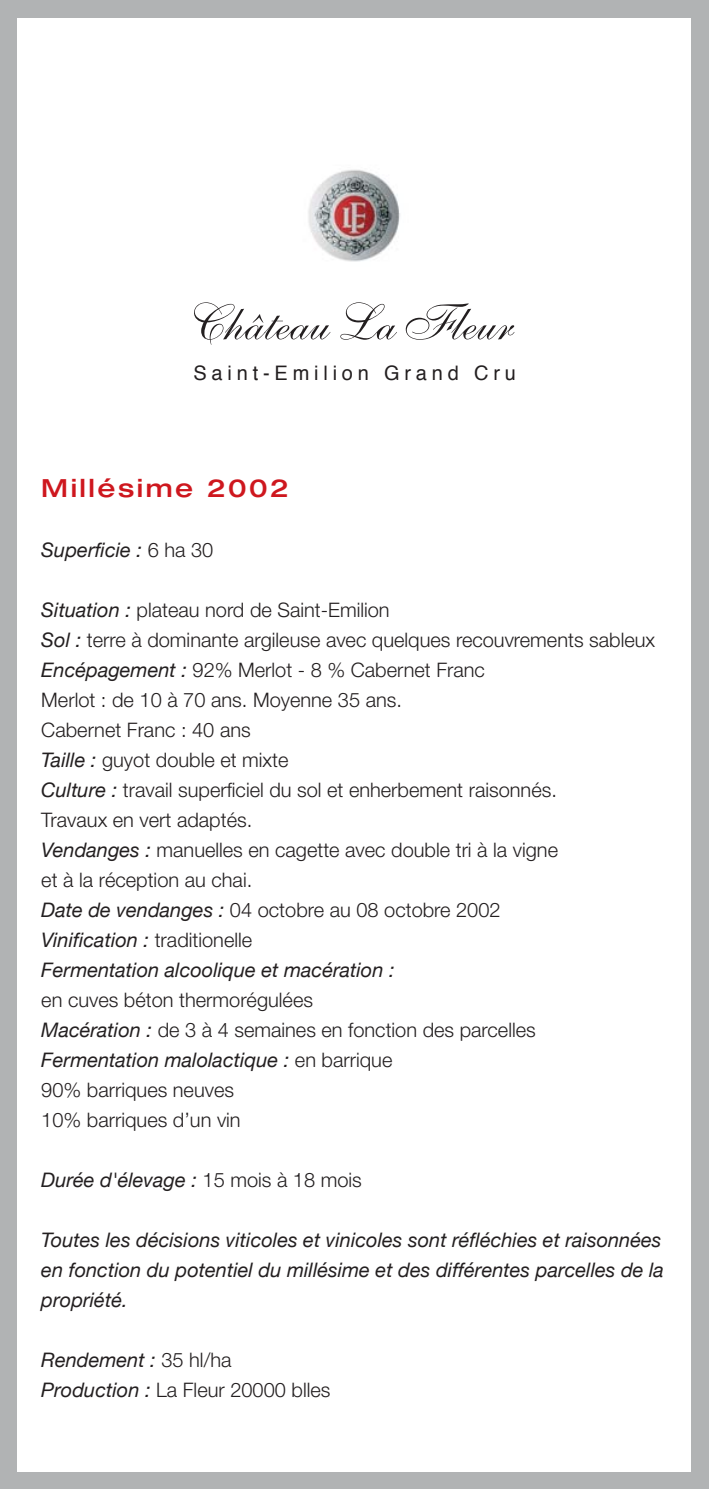
<style>
.page{position:relative;width:709px;height:1489px;background:#fff}
.page>*{position:absolute;margin:0;border:0;box-sizing:border-box;transform-origin:0 0}
.t1{font:51px "Shelley Allegro Script";color:#231f20}
.t2{font:500 expanded 25px "Helvetica Neue";letter-spacing:.1em;color:#ce171e}
.t3{font:300 20px/30px "Helvetica Neue";color:#231f20}
.t4{font:italic 20px/30px "Helvetica Neue";color:#231f20}
.t5{font:20px "Helvetica";letter-spacing:.24em;color:#231f20}
.s1{font-weight:300;font-style:normal}
.s2{font-weight:400;font-style:italic}
</style>
<div class="page">
<div style="left:0;top:0;width:709px;height:1488px;background:#b1b3b4"></div>
<div style="left:18px;top:18px;width:673px;height:1452px;background:#fff"></div>
<img style="left:308px;top:169px;width:92px;height:93px">
<h1 class="t1" style="left:190px;top:309px;width:324px">Château La Fleur</h1>
<p class="t5" style="left:193px;top:365px;width:324px">Saint-Emilion Grand Cru</p>
<p class="t2" style="left:41px;top:478px;width:249px">Millésime 2002</p>
<p class="t4" style="left:41px;top:534px;width:173px">Superficie : <span class="s1">6 ha 30</span></p>
<p class="t3" style="left:41px;top:596px;width:615px"><span class="s2">Situation :</span> plateau nord de Saint-Emilion<br><span class="s2">Sol :</span> terre à dominante argileuse avec quelques recouvrements sableux <span class="s2">Encépagement :</span> 92% Merlot - 8 % Cabernet Franc<br>Merlot : de 10 à 70 ans. Moyenne 35 ans.<br>Cabernet Franc : 40 ans<br><span class="s2">Taille :</span> guyot double et mixte<br><span class="s2">Culture :</span> travail superficiel du sol et enherbement raisonnés.<br>Travaux en vert adaptés.<br><span class="s2">Vendanges :</span> manuelles en cagette avec double tri à la vigne<br>et à la réception au chai.<br><span class="s2">Date de vendanges :</span> 04 octobre au 08 octobre 2002<br><span class="s2">Vinification :</span> traditionelle<br><span class="s2">Fermentation alcoolique et macération :</span></p>
<p class="t3" style="left:41px;top:986px;width:496px">en cuves béton thermorégulées<br><span class="s2">Macération :</span> de 3 à 4 semaines en fonction des parcelles <span class="s2">Fermentation malolactique :</span> en barrique<br>90% barriques neuves<br>10% barriques d’un vin</p>
<p class="t4" style="left:41px;top:1164px;width:322px">Durée d'élevage : <span class="s1">15 mois à 18 mois</span></p>
<p class="t4" style="left:41px;top:1224px;width:624px">Toutes les décisions viticoles et vinicoles sont réfléchies et raisonnées en fonction du potentiel du millésime et des différentes parcelles de la propriété.</p>
<p class="t3" style="left:41px;top:1346px;width:290px"><span class="s2">Rendement :</span> 35 hl/ha<br><span class="s2">Production :</span> La Fleur 20000 blles</p>
</div>
